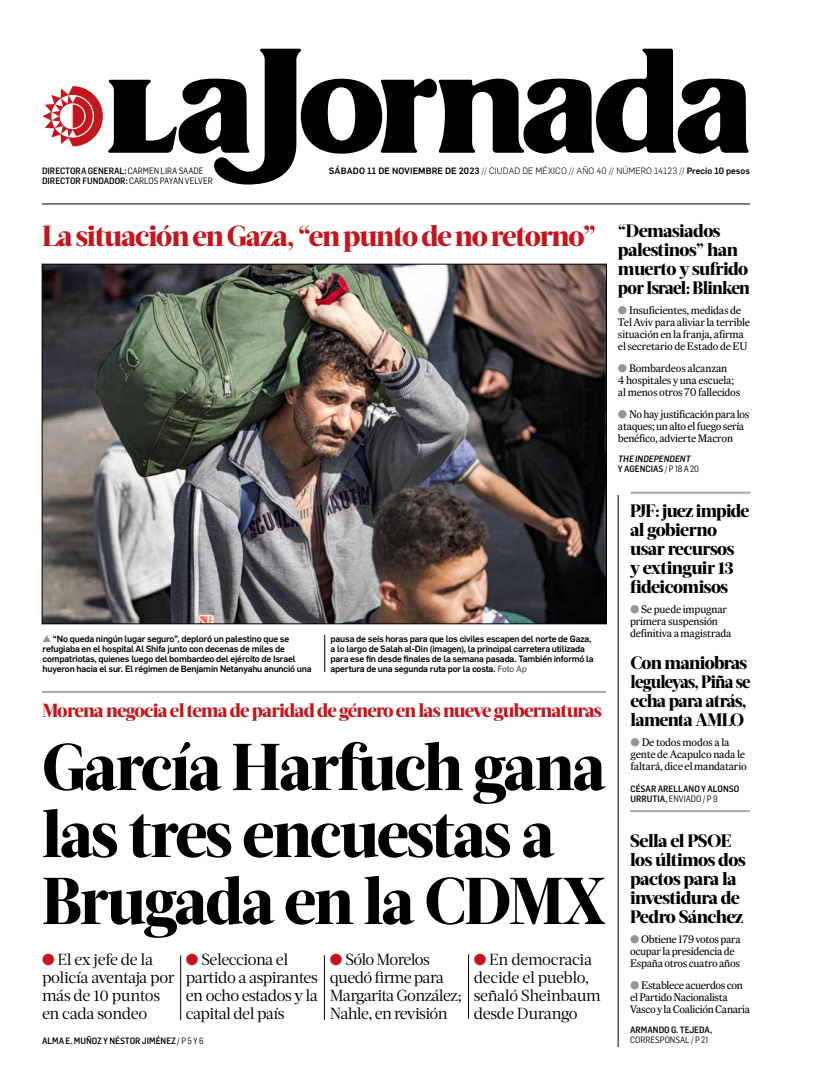
<style>
.page{position:relative;width:822px;height:1089px;background:#fff}
.page>*{position:absolute;margin:0;border:0;box-sizing:border-box;transform-origin:0 0}
.t1{font:800 66px/67px "Acta Headline";letter-spacing:-.03em;color:#000;scale:.96 1}
.t2{font:800 29px "Acta Headline";letter-spacing:-.04em;color:#c4161c}
.t3{font:800 19px "Acta Headline";letter-spacing:-.04em;color:#c4161c}
.t4{font:800 18px/19px "Acta Headline";letter-spacing:-.035em;color:#000}
.t5{font:16px/18px "Acta Deck";letter-spacing:-.03em;color:#000}
.t6{font:11px/12px "Expresso Tx";letter-spacing:-.02em;color:#000}
.t7{font:500 9px/10px "Flama";letter-spacing:-.02em;color:#000}
.t8{font:500 9px/10px "Flama Semicond";color:#000}
.t9{font:500 9px "Flama";letter-spacing:.01em;color:#000}
.t10{font:italic 500 9px/10px "Flama Semicond";color:#000}
.t11{font:9px "Flama Semicond";color:#000}
.s1{font-weight:400}
.s2{font-weight:300}
.s3{color:#939598}
.s4{color:#6d6e71}
.s5{color:#c4161c}
.s6{font-style:normal}
.s7{font-weight:400;font-style:normal}
</style>
<div class="page">
<svg style="left:43px;top:49px;width:706px;height:136px"></svg>
<hr style="left:42px;top:204px;width:708px;height:1px;background:#000">
<hr style="left:618px;top:495px;width:1px;height:552px;background:#000">
<img style="left:44px;top:266px;width:561px;height:356px">
<hr style="left:42px;top:691px;width:564px;height:2px;background:#a7a9ac">
<hr style="left:181px;top:955px;width:1px;height:65px;background:#000">
<hr style="left:324px;top:955px;width:1px;height:65px;background:#000">
<hr style="left:468px;top:954px;width:1px;height:65px;background:#000">
<hr style="left:325px;top:635px;width:1px;height:37px;background:#000">
<hr style="left:630px;top:810px;width:120px;height:2px;background:#a7a9ac">
<hr style="left:631px;top:492px;width:120px;height:2px;background:#a7a9ac">
<p class="t8" style="left:42px;top:166px;width:163px">DIRECTORA GENERAL: <span class="s1">CARMEN LIRA SAADE</span></p>
<p class="t9" style="left:329px;top:164px;width:423px">SÁBADO 11 DE NOVIEMBRE DE 2023 <span class="s2">// CIUDAD DE MÉXICO // AÑO 40 // NÚMERO 14123 //</span> Precio 10 pesos</p>
<p class="t8" style="left:42px;top:176px;width:172px">DIRECTOR FUNDADOR: <span class="s1">CARLOS PAYAN VELVER</span></p>
<h2 class="t2" style="left:42px;top:218px;width:556px">La situación en Gaza, “en punto de no retorno”</h2>
<p class="t7" style="left:43px;top:633px;width:271px"><span class="s3">▲</span> “No queda ningún lugar seguro”, deploró un palestino que se refugiaba en el hospital Al Shifa junto con decenas de miles de compatriotas, quienes luego del bombardeo del ejército de Israel huyeron hacia el sur. El régimen de Benjamin Netanyahu anunció una</p>
<p class="t7" style="left:331px;top:633px;width:265px">pausa de seis horas para que los civiles escapen del norte de Gaza, a lo largo de Salah al-Din (imagen), la principal carretera utilizada para ese fin desde finales de la semana pasada. También informó la apertura de una segunda ruta por la costa. <span class="s4">Foto Ap</span></p>
<h3 class="t3" style="left:42px;top:699px;width:562px">Morena negocia el tema de paridad de género en las nueve gubernaturas</h3>
<h1 class="t1" style="left:42px;top:734px;width:589px">García Harfuch gana las tres encuestas a<br>Brugada en la CDMX</h1>
<h3 class="t5" style="left:42px;top:951px;width:134px"><span class="s5">●</span> El ex jefe de la policía aventaja por más de 10 puntos en cada sondeo</h3>
<h3 class="t5" style="left:186px;top:951px;width:134px"><span class="s5">●</span> Selecciona el partido a aspirantes en ocho estados y la capital del país</h3>
<h3 class="t5" style="left:330px;top:951px;width:134px"><span class="s5">●</span> Sólo Morelos quedó firme para<br>Margarita González;<br>Nahle, en revisión</h3>
<h3 class="t5" style="left:474px;top:951px;width:129px"><span class="s5">●</span> En democracia decide el pueblo, señaló Sheinbaum desde Durango</h3>
<p class="t8" style="left:42px;top:1036px;width:163px">ALMA E. MUÑOZ Y NÉSTOR JIMÉNEZ <span class="s1">/ P 5 Y 6</span></p>
<h3 class="t4" style="left:618px;top:222px;width:133px">“Demasiados palestinos” han muerto y sufrido por Israel: Blinken</h3>
<p class="t6" style="left:618px;top:305px;width:134px"><span class="s3">●</span> Insuficientes, medidas de<br>Tel Aviv para aliviar la terrible situación en la franja, afirma el secretario de Estado de EU</p>
<p class="t6" style="left:618px;top:363px;width:124px"><span class="s3">●</span> Bombardeos alcanzan<br>4 hospitales y una escuela; al menos otros 70 fallecidos</p>
<p class="t6" style="left:618px;top:409px;width:133px"><span class="s3">●</span> No hay justificación para los ataques; un alto el fuego sería benéfico, advierte Macron</p>
<p class="t10" style="left:618px;top:454px;width:82px">THE INDEPENDENT<br><span class="s6">Y AGENCIAS</span> <span class="s7">/ P 18 A 20</span></p>
<h3 class="t4" style="left:630px;top:502px;width:121px">PJF: juez impide al gobierno usar recursos<br>y extinguir 13 fideicomisos</h3>
<p class="t6" style="left:630px;top:604px;width:103px"><span class="s3">●</span> Se puede impugnar primera suspensión definitiva a magistrada</p>
<h3 class="t4" style="left:631px;top:654px;width:122px">Con maniobras leguleyas, Piña se echa para atrás, lamenta AMLO</h3>
<p class="t6" style="left:631px;top:736px;width:118px"><span class="s3">●</span> De todos modos a la gente de Acapulco nada le faltará, dice el mandatario</p>
<p class="t8" style="left:631px;top:784px;width:110px">CÉSAR ARELLANO YALONSO<br>URRUTIA, <span class="s1">ENVIADO / P 9</span></p>
<h3 class="t4" style="left:630px;top:831px;width:117px">Sella el PSOE los últimos dos pactos para la investidura de<br>Pedro Sánchez</h3>
<p class="t6" style="left:630px;top:933px;width:112px"><span class="s3">●</span> Obtiene 179 votos para ocupar la presidencia de<br>España otros cuatro años</p>
<p class="t6" style="left:630px;top:979px;width:121px"><span class="s3">●</span> Establece acuerdos con el Partido Nacionalista<br>Vasco y la Coalición Canaria</p>
<p class="t8" style="left:630px;top:1025px;width:84px">ARMANDO G. TEJEDA,</p>
<p class="t11" style="left:630px;top:1034px;width:80px">CORRESPONSAL / P 21</p>
</div>
